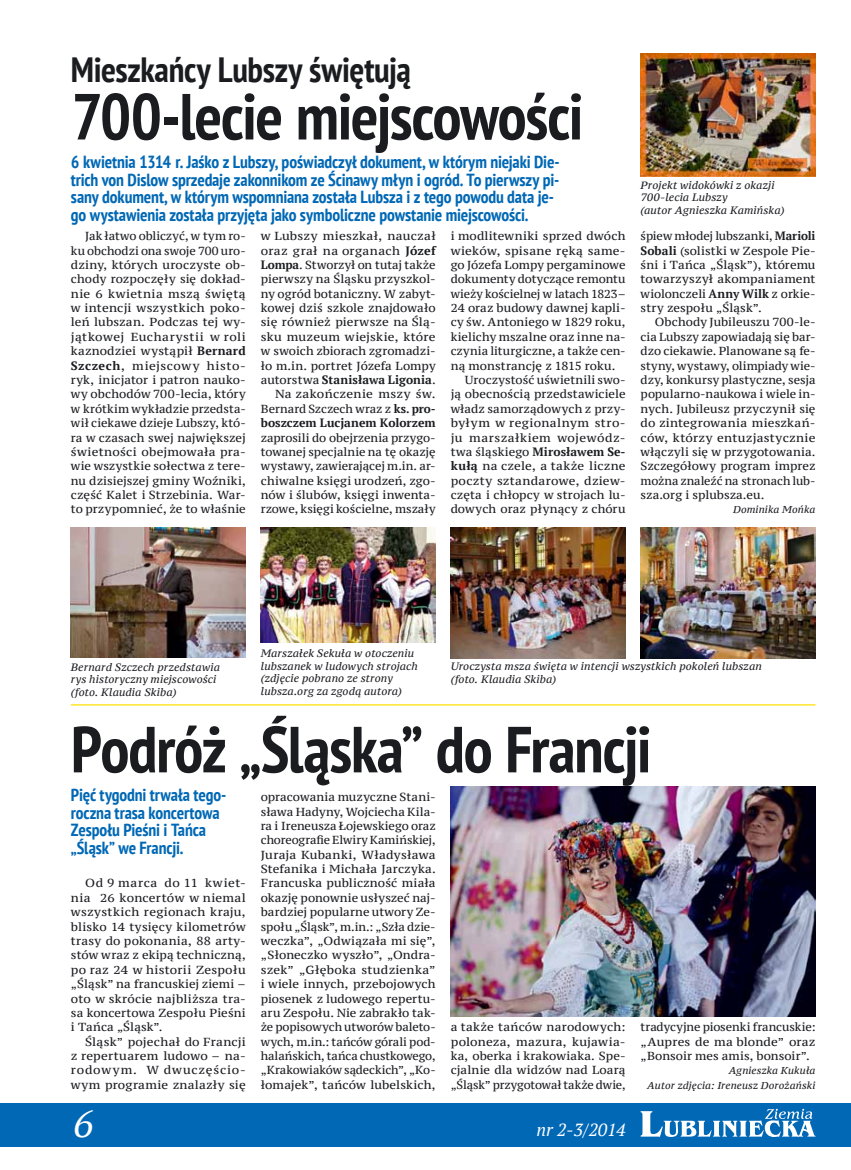
<style>
.page{position:relative;width:851px;height:1170px;background:#fff}
.page>*{position:absolute;margin:0;border:0;box-sizing:border-box;transform-origin:0 0}
.t1{font:700 condensed 65px "PT Sans";letter-spacing:-.02em;color:#1b1c20}
.t2{font:italic 37.5px "PT Serif";color:#fff}
.t3{font:700 condensed 35px "PT Sans";letter-spacing:-.01em;color:#1b1c20}
.t4{font:700 condensed 17.5px/17.5px "PT Sans";letter-spacing:-.005em;color:#0068b5}
.t5{font:italic 17.5px "PT Serif";color:#fff}
.t6{font:700 12px "PT Serif";letter-spacing:.005em;color:#1b1c20}
.t7{font:11.62px/14.4px "PT Serif Caption";letter-spacing:.01em;color:#1b1c20;text-align:justify}
.t8{font:11.62px "PT Serif Caption";letter-spacing:.04em;color:#1b1c20}
.t9{font:11.62px "PT Serif Caption";letter-spacing:-.01em;color:#1b1c20}
.t10{font:italic 10.62px/12.5px "PT Serif Caption";letter-spacing:.01em;color:#1b1c20}
.t11{font:italic 10px/14.4px "PT Serif Caption";letter-spacing:.015em;color:#1b1c20;text-align:right}
.s1{font-family:"PT Serif";font-weight:700;font-size:12px}
.s2{font-family:"PT Serif Caption";font-weight:400;font-size:11.62px}
</style>
<div class="page">
<div style="left:0;top:1103px;width:850px;height:43px;background:#0068b5"></div>
<svg style="left:640px;top:1108px;width:175px;height:28px"></svg>
<img style="left:71px;top:528px;width:175px;height:129px">
<img style="left:261px;top:528px;width:174px;height:115px">
<img style="left:640px;top:53px;width:175px;height:123px">
<img style="left:450px;top:528px;width:175px;height:131px">
<img style="left:640px;top:528px;width:175px;height:131px">
<img style="left:450px;top:786px;width:365px;height:230px">
<hr style="left:71px;top:704px;width:744px;height:1px;background:#ffe000">
<h3 class="t3" style="left:71px;top:46px;width:341px">Mieszkańcy Lubszy świętują</h3>
<h1 class="t1" style="left:71px;top:73px;width:514px">700-lecie miejscowości</h1>
<p class="t4" style="left:71px;top:153px;width:490px">6 kwietnia 1314 r. Jaśko z Lubszy, poświadczył dokument, w którym niejaki Die&shy;trich von Dislow sprzedaje zakonnikom ze Ścinawy młyn i ogród. To pierwszy pi&shy;sany dokument, w którym wspomniana została Lubsza i z tego powodu data je&shy;go wystawienia została przyjęta jako symboliczne powstanie miejscowości.</p>
<p class="t7" style="left:71px;top:229px;width:176px;text-indent:14px">Jak łatwo obliczyć, w tym ro&shy;ku obchodzi ona swoje 700 uro&shy;dziny, których uroczyste ob&shy;chody rozpoczęły się dokład&shy;nie 6 kwietnia mszą świętą w intencji wszystkich poko&shy;leń lubszan. Podczas tej wy&shy;jątkowej Eucharystii w roli kaznodziei wystąpił <span class="s1">Bernard Szczech</span>, miejscowy histo&shy;ryk, inicjator i patron nauko&shy;wy obchodów 700-lecia, który w krótkim wykładzie przedsta&shy;wił ciekawe dzieje Lubszy, któ&shy;ra w czasach swej największej świetności obejmowała pra&shy;wie wszystkie sołectwa z tere&shy;nu dzisiejszej gminy Woźniki, część Kalet i Strzebinia. War&shy;to przypomnieć, że to właśnie</p>
<p class="t7" style="left:261px;top:229px;width:176px">w Lubszy mieszkał, nauczał oraz grał na organach <span class="s1">Józef Lompa</span>. Stworzył on tutaj także pierwszy na Śląsku przyszkol&shy;ny ogród botaniczny. W zabyt&shy;kowej dziś szkole znajdowało się również pierwsze na Ślą&shy;sku muzeum wiejskie, które w swoich zbiorach zgromadzi&shy;ło m.in. portret Józefa Lompy</p>
<p class="t6" style="left:261px;top:371px;width:176px"><span class="s2">autorstwa</span> Stanisława Ligonia<span class="s2">.</span></p>
<p class="t7" style="left:261px;top:387px;width:176px;text-align:right">Na zakończenie mszy św.<br>Bernard Szczech wraz z <span class="s1">ks. pro-</span></p>
<p class="t6" style="left:261px;top:415px;width:176px">boszczem Lucjanem Kolorzem</p>
<p class="t7" style="left:261px;top:430px;width:176px">zaprosili do obejrzenia przygo&shy;towanej specjalnie na tę okazję wystawy, zawierającej m.in. ar&shy;chiwalne księgi urodzeń, zgo&shy;nów i ślubów, księgi inwenta&shy;rzowe, księgi kościelne, mszały</p>
<p class="t7" style="left:450px;top:229px;width:176px">i modlitewniki sprzed dwóch</p>
<p class="t7" style="left:450px;top:243px;width:176px">wieków, spisane ręką same-</p>
<p class="t7" style="left:450px;top:257px;width:176px">go Józefa Lompy pergaminowe</p>
<p class="t7" style="left:450px;top:272px;width:176px">dokumenty dotyczące remontu</p>
<p class="t9" style="left:450px;top:286px;width:176px">wieży kościelnej w latach 1823–</p>
<p class="t7" style="left:450px;top:301px;width:176px">24 oraz budowy dawnej kapli-</p>
<p class="t7" style="left:450px;top:315px;width:176px">cy św. Antoniego w 1829 roku,</p>
<p class="t7" style="left:450px;top:329px;width:176px">kielichy mszalne oraz inne na-</p>
<p class="t7" style="left:450px;top:344px;width:176px">czynia liturgiczne, a także cen-</p>
<p class="t7" style="left:450px;top:358px;width:166px">ną monstrancję z 1815 roku.</p>
<p class="t7" style="left:465px;top:372px;width:162px">Uroczystość uświetnili swo-</p>
<p class="t7" style="left:450px;top:387px;width:176px">ją obecnością przedstawiciele</p>
<p class="t7" style="left:450px;top:401px;width:176px">władz samorządowych z przy-</p>
<p class="t8" style="left:450px;top:415px;width:176px">byłym w regionalnym stro-</p>
<p class="t8" style="left:450px;top:430px;width:176px">ju marszałkiem wojewódz-</p>
<p class="t6" style="left:450px;top:443px;width:176px"><span class="s2">twa śląskiego</span> Mirosławem Se-</p>
<p class="t7" style="left:450px;top:459px;width:176px"><span class="s1">kułą</span> na czele, a także liczne poczty sztandarowe, dziew&shy;częta i chłopcy w strojach lu&shy;dowych oraz płynący z chóru</p>
<p class="t10" style="left:640px;top:178px;width:145px">Projekt widokówki z okazji<br>700-lecia Lubszy<br>(autor Agnieszka Kamińska)</p>
<p class="t7" style="left:640px;top:229px;width:176px">śpiew młodej lubszanki, <span class="s1">Marioli Sobali</span> (solistki w Zespole Pie&shy;śni i Tańca „Śląsk”), któremu towarzyszył akompaniament wiolonczeli <span class="s1">Anny Wilk</span> z orkie&shy;stry zespołu „Śląsk”.</p>
<p class="t7" style="left:640px;top:315px;width:176px;text-indent:14px">Obchody Jubileuszu 700-le&shy;cia Lubszy zapowiadają się bar&shy;dzo ciekawie. Planowane są fe&shy;styny, wystawy, olimpiady wie&shy;dzy, konkursy plastyczne, sesja popularno-naukowa i wiele in&shy;nych. Jubileusz przyczynił się do zintegrowania mieszkań&shy;ców, którzy entuzjastycznie włączyli się w przygotowania.<br>Szczegółowy program imprez można znaleźć na stronach lub&shy;sza.org i splubsza.eu.</p>
<p class="t11" style="left:733px;top:502px;width:84px">Dominika Mońka</p>
<p class="t10" style="left:71px;top:660px;width:151px">Bernard Szczech przedstawia rys historyczny miejscowości (foto. Klaudia Skiba)</p>
<p class="t10" style="left:261px;top:647px;width:158px">Marszałek Sekuła w otoczeniu lubszanek w ludowych strojach (zdjęcie pobrano ze strony lubsza.org za zgodą autora)</p>
<p class="t10" style="left:450px;top:660px;width:312px">Uroczysta msza święta w intencji wszystkich pokoleń lubszan (foto. Klaudia Skiba)</p>
<h1 class="t1" style="left:71px;top:706px;width:582px">Podróż „Śląska” do Francji</h1>
<p class="t7" style="left:261px;top:789px;width:176px">opracowania muzyczne Stani&shy;sława Hadyny, Wojciecha Kila&shy;ra i Ireneusza Łojewskiego oraz choreografie Elwiry Kamińskiej, Juraja Kubanki, Władysława Stefanika i Michała Jarczyka.<br>Francuska publiczność miała okazję ponownie usłyszeć naj&shy;bardziej popularne utwory Ze&shy;społu „Śląsk”, m.in.: „Szła dzie&shy;weczka”, „Odwiązała mi się”, „Słoneczko wyszło”, „Ondra&shy;szek” „Głęboka studzienka” i wiele innych, przebojowych piosenek z ludowego repertu&shy;aru Zespołu. Nie zabrakło tak&shy;że popisowych utworów baleto&shy;wych, m.in.: tańców górali pod&shy;halańskich, tańca chustkowego, „Krakowiaków sądeckich”, „Ko&shy;łomajek”, tańców lubelskich,</p>
<h3 class="t4" style="left:71px;top:785px;width:157px">Pięć tygodni trwała tego&shy;roczna trasa koncertowa<br>Zespołu Pieśni i Tańca „Śląsk” we Francji.</h3>
<p class="t7" style="left:71px;top:876px;width:176px;text-indent:14px">Od 9 marca do 11 kwiet&shy;nia 26 koncertów w niemal wszystkich regionach kraju, blisko 14 tysięcy kilometrów trasy do pokonania, 88 arty&shy;stów wraz z ekipą techniczną, po raz 24 w historii Zespołu „Śląsk” na francuskiej ziemi – oto w skrócie najbliższa tra&shy;sa koncertowa Zespołu Pieśni i Tańca „Śląsk”.</p>
<p class="t7" style="left:71px;top:1034px;width:176px;text-indent:14px">Śląsk” pojechał do Francji z repertuarem ludowo – na&shy;rodowym. W dwuczęścio&shy;wym programie znalazły się</p>
<p class="t7" style="left:450px;top:1019px;width:176px">a także tańców narodowych: poloneza, mazura, kujawia&shy;ka, oberka i krakowiaka. Spe&shy;cjalnie dla widzów nad Loarą „Śląsk” przygotował także dwie,</p>
<p class="t7" style="left:640px;top:1019px;width:176px">tradycyjne piosenki francuskie: „Aupres de ma blonde” oraz „Bonsoir mes amis, bonsoir”.</p>
<p class="t11" style="left:647px;top:1063px;width:170px">Agnieszka Kukuła<br>Autor zdjęcia: Ireneusz Dorożański</p>
<h2 class="t2" style="left:74px;top:1099px;width:21px">6</h2>
<h3 class="t5" style="left:536px;top:1118px;width:91px">nr 2-3/2014</h3>
</div>
